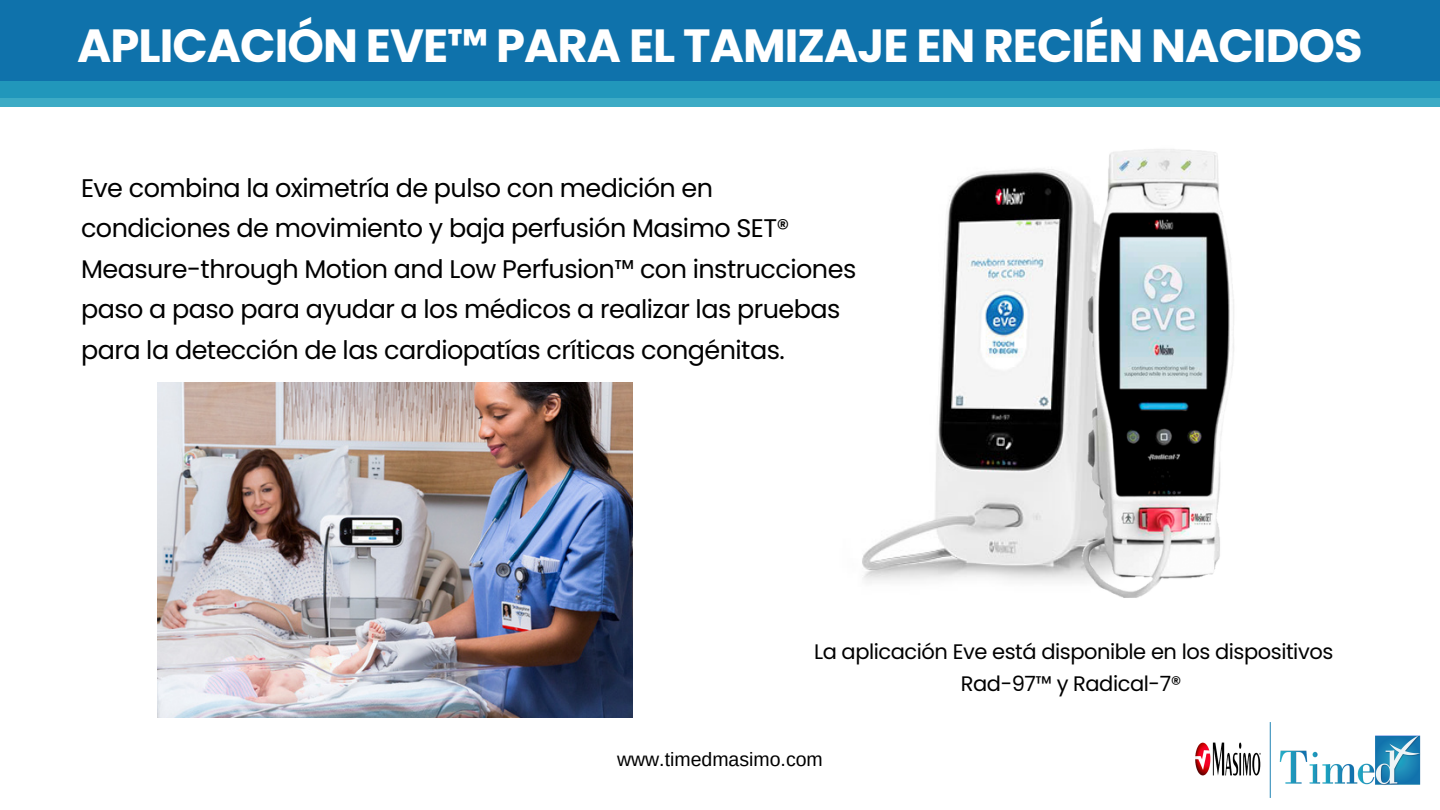
<style>
.page{position:relative;width:1440px;height:810px;background:#fff}
.page>*{position:absolute;margin:0;border:0;box-sizing:border-box;transform-origin:0 0}
.t1{font:700 46.5px "Poppins";letter-spacing:-.02em;color:#fff}
.t2{font:25.5px/40.5px "Poppins";letter-spacing:-.02em;color:#000}
.t3{font:21px/32.7px "Poppins";letter-spacing:-.02em;color:#000;text-align:center}
.t4{font:19.5px "Arimo";color:#000}
</style>
<div class="page">
<div style="left:0;top:90px;width:1440px;height:16px;background:#3dabc5"></div>
<div style="left:0;top:81px;width:1440px;height:17px;background:#2197bb"></div>
<div style="left:0;top:0;width:1440px;height:81px;background:#0f72ab"></div>
<img style="left:1269px;top:723px;width:152px;height:75px">
<hr style="left:1270px;top:722px;width:1px;height:76px;background:#1e83b3">
<img style="left:1195px;top:742px;width:65px;height:34px">
<img style="left:157px;top:382px;width:475px;height:336px">
<img style="left:862px;top:171px;width:132px;height:412px">
<img style="left:994px;top:106px;width:329px;height:492px">
<h1 class="t1" style="left:77px;top:13px;width:1287px">APLICACIÓN EVE™ PARA EL TAMIZAJE EN RECIÉN NACIDOS</h1>
<p class="t2" style="left:81px;top:167px;width:777px">Eve combina la oximetría de pulso con medición en condiciones de movimiento y baja perfusión Masimo SET® Measure-through Motion and Low Perfusion™ con instrucciones paso a paso para ayudar a los médicos a realizar las pruebas para la detección de las cardiopatías críticas congénitas.</p>
<p class="t3" style="left:814px;top:635px;width:521px">La aplicación Eve está disponible en los dispositivos<br>Rad-97™ y Radical-7®</p>
<p class="t4" style="left:617px;top:748px;width:207px">www.timedmasimo.com</p>
</div>
